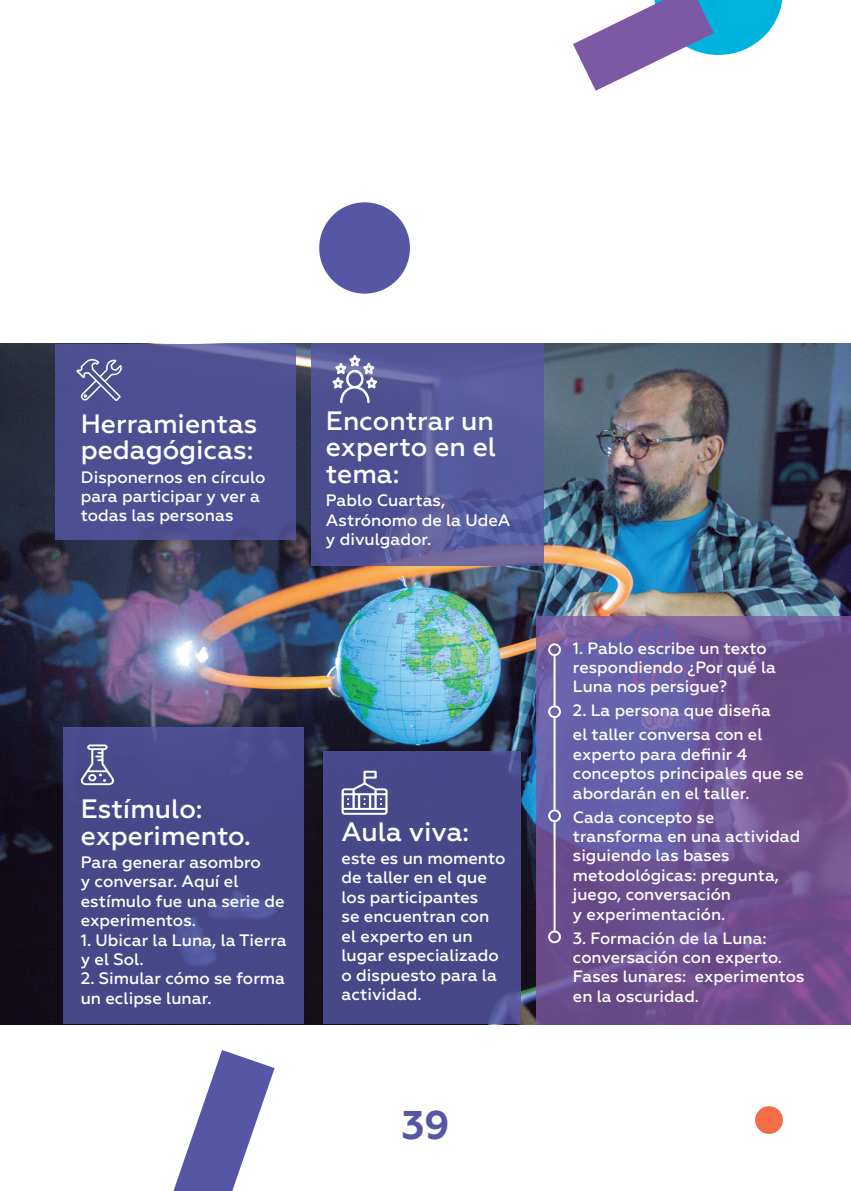
<style>
.page{position:relative;width:851px;height:1191px;background:#fff}
.page>*{position:absolute;margin:0;border:0;box-sizing:border-box;transform-origin:0 0}
.t1{font:700 40px "Geometria";color:#5557a5}
.t2{font:500 26.6px/26.6px "Geometria";color:#fff}
.t3{font:500 16.6px/19.4px "Geometria";color:#fff}
.t4{font:500 16.4px/19.4px "Geometria";color:#fff}
</style>
<div class="page">
<img style="left:0;top:344px;width:850px;height:680px">
<div style="left:63px;top:727px;width:240px;height:296px;background:#484889"></div>
<div style="left:322px;top:750px;width:198px;height:273px;background:#484889"></div>
<div style="left:56px;top:344px;width:240px;height:196px;background:#4d4f92"></div>
<svg style="left:311px;top:344px;width:233px;height:222px;background:#555898"></svg>
<svg style="left:536px;top:616px;width:314px;height:408px;background:#6d5496"></svg>
<div style="left:319px;top:202px;width:91px;height:92px;background:#5557a5;border-radius:50%"></div>
<div style="left:755px;top:1106px;width:27px;height:28px;background:#f36e48;border-radius:50%"></div>
<svg style="left:573px;top:0;width:209px;height:91px"></svg>
<svg style="left:80px;top:744px;width:34px;height:41px"></svg>
<svg style="left:341px;top:770px;width:46px;height:44px"></svg>
<svg style="left:76px;top:359px;width:46px;height:42px"></svg>
<svg style="left:332px;top:354px;width:45px;height:58px"></svg>
<div style="left:548px;top:643px;width:13px;height:13px;border:2px solid #fff;border-radius:50%"></div>
<div style="left:548px;top:705px;width:13px;height:13px;border:2px solid #fff;border-radius:50%"></div>
<div style="left:548px;top:809px;width:13px;height:13px;border:2px solid #fff;border-radius:50%"></div>
<div style="left:548px;top:930px;width:13px;height:13px;border:2px solid #fff;border-radius:50%"></div>
<hr style="left:553px;top:656px;width:2px;height:49px;background:#fff">
<hr style="left:553px;top:718px;width:2px;height:91px;background:#fff">
<hr style="left:553px;top:822px;width:2px;height:108px;background:#fff">
<svg style="left:173px;top:1050px;width:101px;height:141px"></svg>
<h2 class="t2" style="left:81px;top:410px;width:178px">Herramientas pedagógicas:</h2>
<p class="t3" style="left:81px;top:467px;width:186px">Disponernos en círculo para participar y ver a todas las personas</p>
<h2 class="t2" style="left:326px;top:407px;width:171px;text-align:justify">Encontrar un experto en el tema:</h2>
<p class="t3" style="left:326px;top:491px;width:186px">Pablo Cuartas,<br>Astrónomo de la UdeA y divulgador.</p>
<h2 class="t2" style="left:81px;top:795px;width:171px">Estímulo: experimento.</h2>
<p class="t3" style="left:81px;top:852px;width:205px">Para generar asombro<br>y conversar. Aquí el estímulo fue una serie de experimentos.</p>
<p class="t3" style="left:81px;top:930px;width:207px">1. Ubicar la Luna, la Tierra y el Sol.</p>
<p class="t3" style="left:81px;top:969px;width:206px">2. Simular cómo se forma un eclipse lunar.</p>
<h2 class="t2" style="left:341px;top:818px;width:129px">Aula viva:</h2>
<p class="t3" style="left:341px;top:848px;width:165px">este es un momento de taller en el que los participantes<br>se encuentran con el experto en un lugar especializado o dispuesto para la actividad.</p>
<h1 class="t1" style="left:401px;top:1101px;width:50px">39</h1>
<p class="t4" style="left:573px;top:638px;width:204px">1. Pablo escribe un texto respondiendo ¿Por qué la<br>Luna nos persigue?</p>
<p class="t4" style="left:573px;top:699px;width:199px;line-height:24px">2. La persona que diseña el taller conversa con el</p>
<p class="t4" style="left:573px;top:744px;width:232px">experto para definir 4 conceptos principales que se abordarán en el taller.</p>
<p class="t4" style="left:573px;top:807px;width:229px">Cada concepto se transforma en una actividad siguiendo las bases metodológicas: pregunta, juego, conversación<br>y experimentación.</p>
<p class="t4" style="left:573px;top:928px;width:233px">3. Formación de la Luna: conversación con experto.<br>Fases lunares: experimentos en la oscuridad.</p>
</div>
